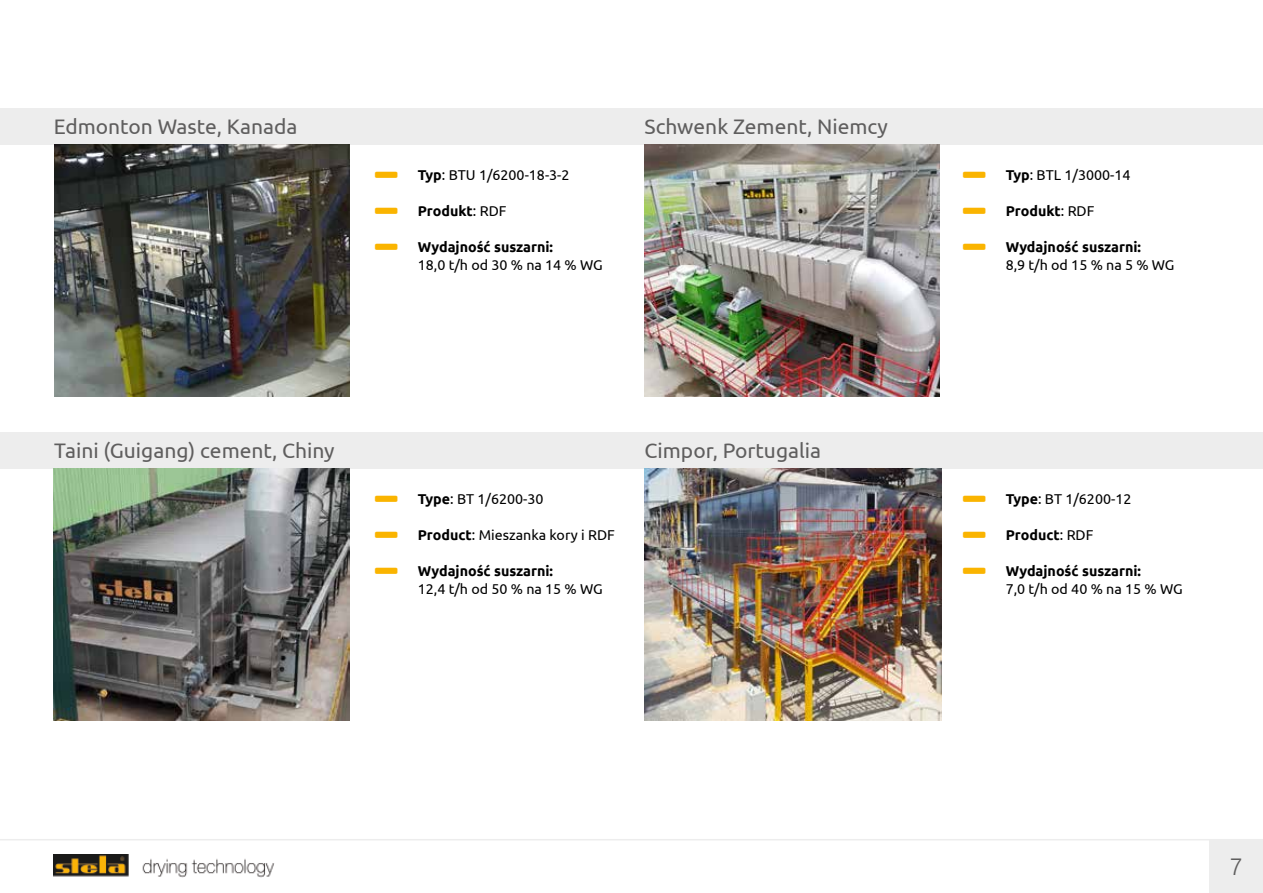
<style>
.page{position:relative;width:1263px;height:893px;background:#fff}
.page>*{position:absolute;margin:0;border:0;box-sizing:border-box;transform-origin:0 0}
.t1{font:300 24px "Ubuntu";color:#5f5e5e}
.t2{font:21px "Ubuntu";color:#5f5e5e}
.t3{font:14.25px "Ubuntu";color:#000}
.t4{font:700 14.25px "Ubuntu";color:#000}
.s1{font-weight:700}
.s2{font-weight:400}
</style>
<div class="page">
<hr style="left:0;top:839px;width:1263px;height:1px;background:#ededed">
<div style="left:1209px;top:839px;width:54px;height:54px;background:#ededed"></div>
<img style="left:53px;top:855px;width:222px;height:23px">
<div style="left:0;top:108px;width:1263px;height:36px;background:#ededed"></div>
<div style="left:0;top:432px;width:1263px;height:36px;background:#ededed"></div>
<img style="left:54px;top:144px;width:295px;height:252px">
<img style="left:53px;top:468px;width:297px;height:252px">
<img style="left:644px;top:468px;width:297px;height:252px">
<img style="left:644px;top:144px;width:296px;height:252px">
<h2 class="t2" style="left:54px;top:113px;width:245px">Edmonton Waste, Kanada</h2>
<h2 class="t2" style="left:644px;top:113px;width:245px">Schwenk Zement, Niemcy</h2>
<p class="t3" style="left:418px;top:166px;width:153px"><span class="s1">Typ</span>: BTU 1/6200-18-3-2</p>
<p class="t4" style="left:418px;top:202px;width:90px">Produkt<span class="s2">: RDF</span></p>
<p class="t4" style="left:418px;top:238px;width:137px">Wydajność suszarni:</p>
<p class="t3" style="left:418px;top:256px;width:186px">18,0 t/h od 30 % na 14 % WG</p>
<h2 class="t2" style="left:54px;top:437px;width:282px">Taini (Guigang) cement, Chiny</h2>
<h2 class="t2" style="left:644px;top:437px;width:178px">Cimpor, Portugalia</h2>
<p class="t3" style="left:418px;top:490px;width:127px"><span class="s1">Type</span>: BT 1/6200-30</p>
<p class="t3" style="left:418px;top:526px;width:199px"><span class="s1">Product</span>: Mieszanka kory i RDF</p>
<p class="t4" style="left:418px;top:562px;width:137px">Wydajność suszarni:</p>
<p class="t3" style="left:418px;top:580px;width:186px">12,4 t/h od 50 % na 15 % WG</p>
<p class="t3" style="left:1006px;top:166px;width:126px"><span class="s1">Typ</span>: BTL 1/3000-14</p>
<p class="t4" style="left:1006px;top:202px;width:90px">Produkt<span class="s2">: RDF</span></p>
<p class="t4" style="left:1006px;top:238px;width:137px">Wydajność suszarni:</p>
<p class="t3" style="left:1006px;top:256px;width:170px">8,9 t/h od 15 % na 5 % WG</p>
<p class="t3" style="left:1006px;top:490px;width:127px"><span class="s1">Type</span>: BT 1/6200-12</p>
<p class="t4" style="left:1006px;top:526px;width:89px">Product<span class="s2">: RDF</span></p>
<p class="t4" style="left:1006px;top:562px;width:137px">Wydajność suszarni:</p>
<p class="t3" style="left:1006px;top:580px;width:178px">7,0 t/h od 40 % na 15 % WG</p>
<h1 class="t1" style="left:1229px;top:852px;width:15px">7</h1>
</div>
